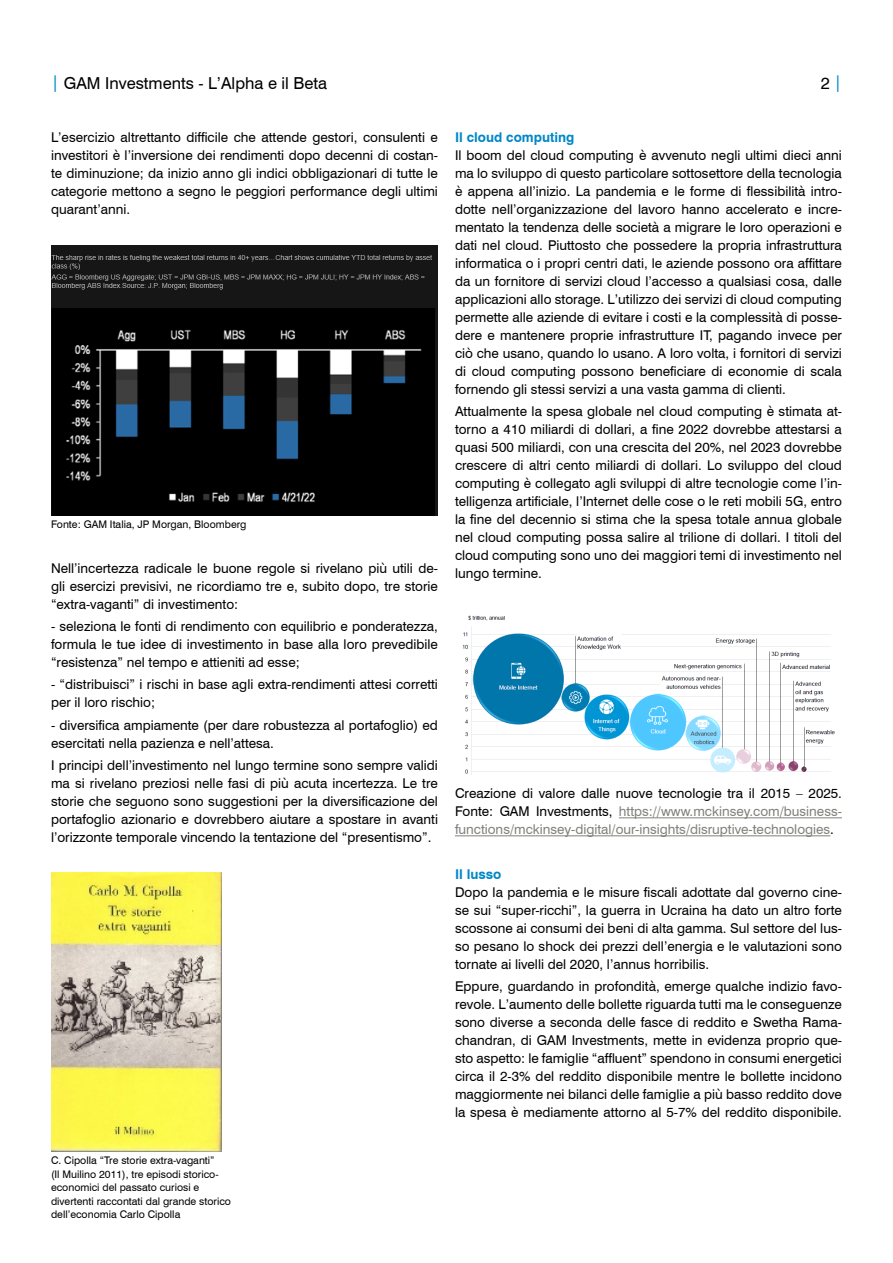
<style>
.page{position:relative;width:893px;height:1263px;background:#fff}
.page>*{position:absolute;margin:0;border:0;box-sizing:border-box;transform-origin:0 0}
.t1{font:16.5px "Swiss 721 BT";color:#000}
.DISCLAIMER{font:13.5px/18px "Swiss 721 BT";color:#000;text-align:justify}
.DISCLAIMER-2{font:13.5px/18px "Swiss 721 BT";color:#81807a;text-align:justify}
.SUBTITLE{font:700 13.5px "Swiss 721 BT";color:#0087c7}
.DISCLAIMER-3{font:10.5px/13.5px "Swiss 721 BT";color:#000}
.s1{color:#0087c7}
.s2{color:#000}
</style>
<div class="page">
<img style="left:51px;top:245px;width:387px;height:270px">
<img style="left:51px;top:873px;width:170px;height:278px">
<hr style="left:619px;top:817px;width:223px;height:1px;background:#81807a">
<hr style="left:455px;top:835px;width:375px;height:1px;background:#81807a">
<img style="left:462px;top:615px;width:373px;height:160px">
<p class="t1" style="left:51px;top:73px;width:277px"><span class="s1">|</span> GAM Investments - L’Alpha e il Beta</p>
<p class="t1" style="left:821px;top:73px;width:22px">2 <span class="s1">|</span></p>
<p class="DISCLAIMER" style="left:51px;top:128px;width:388px">L’esercizio altrettanto difficile che attende gestori, consulenti e investitori è l’inversione dei rendimenti dopo decenni di costan&shy;te diminuzione; da inizio anno gli indici obbligazionari di tutte le categorie mettono a segno le peggiori performance degli ultimi quarant’anni.</p>
<p class="SUBTITLE" style="left:455px;top:129px;width:121px">Il cloud computing</p>
<p class="DISCLAIMER" style="left:455px;top:146px;width:388px">Il boom del cloud computing è avvenuto negli ultimi dieci anni ma lo sviluppo di questo particolare sottosettore della tecnologia è appena all’inizio. La pandemia e le forme di flessibilità intro&shy;dotte nell’organizzazione del lavoro hanno accelerato e incre&shy;mentato la tendenza delle società a migrare le loro operazioni e dati nel cloud. Piuttosto che possedere la propria infrastruttura informatica o i propri centri dati, le aziende possono ora affittare da un fornitore di servizi cloud l’accesso a qualsiasi cosa, dalle applicazioni allo storage. L’utilizzo dei servizi di cloud computing permette alle aziende di evitare i costi e la complessità di posse&shy;dere e mantenere proprie infrastrutture IT, pagando invece per ciò che usano, quando lo usano. A loro volta, i fornitori di servizi di cloud computing possono beneficiare di economie di scala fornendo gli stessi servizi a una vasta gamma di clienti.</p>
<p class="DISCLAIMER" style="left:455px;top:402px;width:388px">Attualmente la spesa globale nel cloud computing è stimata at&shy;torno a 410 miliardi di dollari, a fine 2022 dovrebbe attestarsi a quasi 500 miliardi, con una crescita del 20%, nel 2023 dovrebbe crescere di altri cento miliardi di dollari. Lo sviluppo del cloud computing è collegato agli sviluppi di altre tecnologie come l’in&shy;telligenza artificiale, l’Internet delle cose o le reti mobili 5G, entro la fine del decennio si stima che la spesa totale annua globale nel cloud computing possa salire al trilione di dollari. I titoli del cloud computing sono uno dei maggiori temi di investimento nel lungo termine.</p>
<p class="DISCLAIMER-3" style="left:51px;top:518px;width:197px">Fonte: GAM Italia, JP Morgan, Bloomberg</p>
<p class="DISCLAIMER" style="left:51px;top:559px;width:388px">Nell’incertezza radicale le buone regole si rivelano più utili de&shy;gli esercizi previsivi, ne ricordiamo tre e, subito dopo, tre storie “extra-vaganti” di investimento:</p>
<p class="DISCLAIMER" style="left:51px;top:617px;width:388px">- seleziona le fonti di rendimento con equilibrio e ponderatezza, formula le tue idee di investimento in base alla loro prevedibile “resistenza” nel tempo e attieniti ad esse;</p>
<p class="DISCLAIMER" style="left:51px;top:675px;width:388px">- “distribuisci” i rischi in base agli extra-rendimenti attesi corretti per il loro rischio;</p>
<p class="DISCLAIMER" style="left:51px;top:716px;width:388px">- diversifica ampiamente (per dare robustezza al portafoglio) ed esercitati nella pazienza e nell’attesa.</p>
<p class="DISCLAIMER" style="left:51px;top:756px;width:388px">I principi dell’investimento nel lungo termine sono sempre validi ma si rivelano preziosi nelle fasi di più acuta incertezza. Le tre storie che seguono sono suggestioni per la diversificazione del portafoglio azionario e dovrebbero aiutare a spostare in avanti l’orizzonte temporale vincendo la tentazione del “presentismo”.</p>
<p class="DISCLAIMER-2" style="left:455px;top:784px;width:388px"><span class="s2">Creazione di valore dalle nuove tecnologie tra il 2015 – 2025.<br>Fonte: GAM Investments,</span> https://www.mckinsey.com/business&shy;functions/mckinsey-digital/our-insights/disruptive-technologies<span class="s2">.</span></p>
<p class="SUBTITLE" style="left:455px;top:866px;width:48px">Il lusso</p>
<p class="DISCLAIMER" style="left:455px;top:883px;width:388px">Dopo la pandemia e le misure fiscali adottate dal governo cine&shy;se sui “super-ricchi”, la guerra in Ucraina ha dato un altro forte scossone ai consumi dei beni di alta gamma. Sul settore del lus&shy;so pesano lo shock dei prezzi dell’energia e le valutazioni sono tornate ai livelli del 2020, l’annus horribilis.</p>
<p class="DISCLAIMER" style="left:455px;top:977px;width:388px">Eppure, guardando in profondità, emerge qualche indizio favo&shy;revole. L’aumento delle bollette riguarda tutti ma le conseguenze sono diverse a seconda delle fasce di reddito e Swetha Rama&shy;chandran, di GAM Investments, mette in evidenza proprio que&shy;sto aspetto: le famiglie “affluent” spendono in consumi energetici circa il 2-3% del reddito disponibile mentre le bollette incidono maggiormente nei bilanci delle famiglie a più basso reddito dove la spesa è mediamente attorno al 5-7% del reddito disponibile.</p>
<p class="DISCLAIMER-3" style="left:51px;top:1154px;width:181px">C. Cipolla “Tre storie extra-vaganti”<br>(Il Muilino 2011), tre episodi storico&shy;economici del passato curiosi e divertenti raccontati dal grande storico dell’economia Carlo Cipolla</p>
</div>
